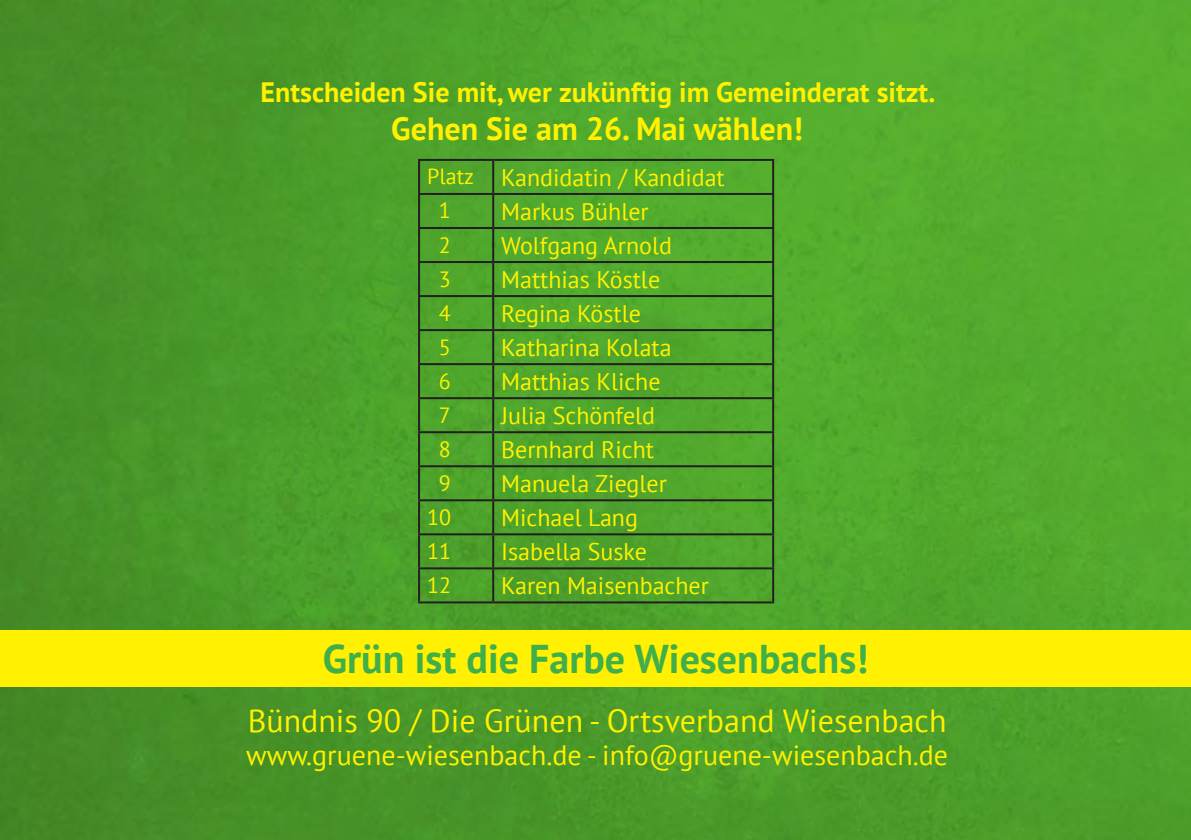
<style>
.page{position:relative;width:1191px;height:840px;background:#fff}
.page>*{position:absolute;margin:0;border:0;box-sizing:border-box;transform-origin:0 0}
.t1{font:700 40px "PT Sans";color:#40ae49}
.t2{font:32px "PT Sans";color:#fff101}
.t3{font:700 32px "PT Sans";color:#fff101}
.t4{font:28px "PT Sans";color:#fff101}
.t5{font:700 28px "PT Sans";color:#fff101}
.t6{font:24px "PT Sans";color:#fff101}
.t7{font:22px "PT Sans";color:#fff101}
</style>
<div class="page">
<img style="left:0;top:0;width:1191px;height:839px">
<hr style="left:418px;top:159px;width:75px;height:2px;background:#231f20">
<hr style="left:418px;top:161px;width:2px;height:32px;background:#231f20">
<hr style="left:493px;top:159px;width:281px;height:2px;background:#231f20">
<hr style="left:492px;top:161px;width:2px;height:32px;background:#231f20">
<hr style="left:772px;top:161px;width:2px;height:32px;background:#231f20">
<hr style="left:418px;top:193px;width:75px;height:2px;background:#231f20">
<hr style="left:418px;top:195px;width:2px;height:32px;background:#231f20">
<hr style="left:493px;top:193px;width:281px;height:2px;background:#231f20">
<hr style="left:492px;top:195px;width:2px;height:32px;background:#231f20">
<hr style="left:772px;top:195px;width:2px;height:32px;background:#231f20">
<hr style="left:418px;top:227px;width:75px;height:2px;background:#231f20">
<hr style="left:418px;top:229px;width:2px;height:32px;background:#231f20">
<hr style="left:493px;top:227px;width:281px;height:2px;background:#231f20">
<hr style="left:492px;top:229px;width:2px;height:32px;background:#231f20">
<hr style="left:772px;top:229px;width:2px;height:32px;background:#231f20">
<hr style="left:418px;top:261px;width:75px;height:2px;background:#231f20">
<hr style="left:418px;top:263px;width:2px;height:32px;background:#231f20">
<hr style="left:493px;top:261px;width:281px;height:2px;background:#231f20">
<hr style="left:492px;top:263px;width:2px;height:32px;background:#231f20">
<hr style="left:772px;top:263px;width:2px;height:32px;background:#231f20">
<hr style="left:418px;top:295px;width:75px;height:2px;background:#231f20">
<hr style="left:418px;top:297px;width:2px;height:32px;background:#231f20">
<hr style="left:493px;top:295px;width:281px;height:2px;background:#231f20">
<hr style="left:492px;top:297px;width:2px;height:32px;background:#231f20">
<hr style="left:772px;top:297px;width:2px;height:32px;background:#231f20">
<hr style="left:418px;top:329px;width:75px;height:2px;background:#231f20">
<hr style="left:418px;top:331px;width:2px;height:32px;background:#231f20">
<hr style="left:493px;top:329px;width:281px;height:2px;background:#231f20">
<hr style="left:492px;top:331px;width:2px;height:32px;background:#231f20">
<hr style="left:772px;top:331px;width:2px;height:32px;background:#231f20">
<hr style="left:418px;top:363px;width:75px;height:2px;background:#231f20">
<hr style="left:418px;top:365px;width:2px;height:32px;background:#231f20">
<hr style="left:493px;top:363px;width:281px;height:2px;background:#231f20">
<hr style="left:492px;top:365px;width:2px;height:32px;background:#231f20">
<hr style="left:772px;top:365px;width:2px;height:32px;background:#231f20">
<hr style="left:418px;top:397px;width:75px;height:2px;background:#231f20">
<hr style="left:418px;top:399px;width:2px;height:32px;background:#231f20">
<hr style="left:493px;top:397px;width:281px;height:2px;background:#231f20">
<hr style="left:492px;top:399px;width:2px;height:32px;background:#231f20">
<hr style="left:772px;top:399px;width:2px;height:32px;background:#231f20">
<hr style="left:418px;top:431px;width:75px;height:2px;background:#231f20">
<hr style="left:418px;top:433px;width:2px;height:32px;background:#231f20">
<hr style="left:493px;top:431px;width:281px;height:2px;background:#231f20">
<hr style="left:492px;top:433px;width:2px;height:32px;background:#231f20">
<hr style="left:772px;top:433px;width:2px;height:32px;background:#231f20">
<hr style="left:418px;top:465px;width:75px;height:2px;background:#231f20">
<hr style="left:418px;top:467px;width:2px;height:32px;background:#231f20">
<hr style="left:493px;top:465px;width:281px;height:2px;background:#231f20">
<hr style="left:492px;top:467px;width:2px;height:32px;background:#231f20">
<hr style="left:772px;top:467px;width:2px;height:32px;background:#231f20">
<hr style="left:418px;top:499px;width:75px;height:2px;background:#231f20">
<hr style="left:418px;top:501px;width:2px;height:32px;background:#231f20">
<hr style="left:493px;top:499px;width:281px;height:2px;background:#231f20">
<hr style="left:492px;top:501px;width:2px;height:32px;background:#231f20">
<hr style="left:772px;top:501px;width:2px;height:32px;background:#231f20">
<hr style="left:418px;top:533px;width:75px;height:2px;background:#231f20">
<hr style="left:418px;top:535px;width:2px;height:32px;background:#231f20">
<hr style="left:493px;top:533px;width:281px;height:2px;background:#231f20">
<hr style="left:492px;top:535px;width:2px;height:32px;background:#231f20">
<hr style="left:772px;top:535px;width:2px;height:32px;background:#231f20">
<hr style="left:418px;top:567px;width:75px;height:2px;background:#231f20">
<hr style="left:418px;top:569px;width:2px;height:32px;background:#231f20">
<hr style="left:493px;top:567px;width:281px;height:2px;background:#231f20">
<hr style="left:492px;top:569px;width:2px;height:32px;background:#231f20">
<hr style="left:772px;top:569px;width:2px;height:32px;background:#231f20">
<hr style="left:418px;top:601px;width:75px;height:2px;background:#231f20">
<hr style="left:493px;top:601px;width:281px;height:2px;background:#231f20">
<div style="left:0;top:629px;width:1191px;height:57px;background:#fff101"></div>
<p class="t5" style="left:261px;top:73px;width:676px">Entscheiden Sie mit, wer zukünftig im Gemeinderat sitzt.</p>
<p class="t3" style="left:391px;top:108px;width:413px">Gehen Sie am 26. Mai wählen!</p>
<p class="t7" style="left:427px;top:162px;width:48px">Platz</p>
<p class="t6" style="left:501px;top:162px;width:225px">Kandidatin / Kandidat</p>
<p class="t7" style="left:439px;top:196px;width:13px">1</p>
<p class="t6" style="left:501px;top:196px;width:149px">Markus Bühler</p>
<p class="t7" style="left:439px;top:230px;width:13px">2</p>
<p class="t6" style="left:501px;top:230px;width:172px">Wolfgang Arnold</p>
<p class="t7" style="left:439px;top:264px;width:13px">3</p>
<p class="t6" style="left:501px;top:264px;width:160px">Matthias Köstle</p>
<p class="t7" style="left:439px;top:298px;width:13px">4</p>
<p class="t6" style="left:501px;top:298px;width:141px">Regina Köstle</p>
<p class="t7" style="left:439px;top:332px;width:13px">5</p>
<p class="t6" style="left:501px;top:332px;width:172px">Katharina Kolata</p>
<p class="t7" style="left:439px;top:366px;width:13px">6</p>
<p class="t6" style="left:501px;top:366px;width:161px">Matthias Kliche</p>
<p class="t7" style="left:439px;top:400px;width:13px">7</p>
<p class="t6" style="left:501px;top:400px;width:155px">Julia Schönfeld</p>
<p class="t7" style="left:439px;top:434px;width:13px">8</p>
<p class="t6" style="left:501px;top:434px;width:154px">Bernhard Richt</p>
<p class="t7" style="left:439px;top:468px;width:13px">9</p>
<p class="t6" style="left:501px;top:468px;width:167px">Manuela Ziegler</p>
<p class="t7" style="left:427px;top:502px;width:25px">10</p>
<p class="t6" style="left:501px;top:502px;width:138px">Michael Lang</p>
<p class="t7" style="left:427px;top:536px;width:25px">11</p>
<p class="t6" style="left:501px;top:536px;width:147px">Isabella Suske</p>
<p class="t7" style="left:427px;top:570px;width:25px">12</p>
<p class="t6" style="left:501px;top:570px;width:209px">Karen Maisenbacher</p>
<p class="t1" style="left:323px;top:632px;width:546px">Grün ist die Farbe Wiesenbachs!</p>
<p class="t2" style="left:248px;top:699px;width:700px">Bündnis 90 / Die Grünen - Ortsverband Wiesenbach</p>
<p class="t4" style="left:246px;top:737px;width:703px">www.gruene-wiesenbach.de - info@gruene-wiesenbach.de</p>
</div>
